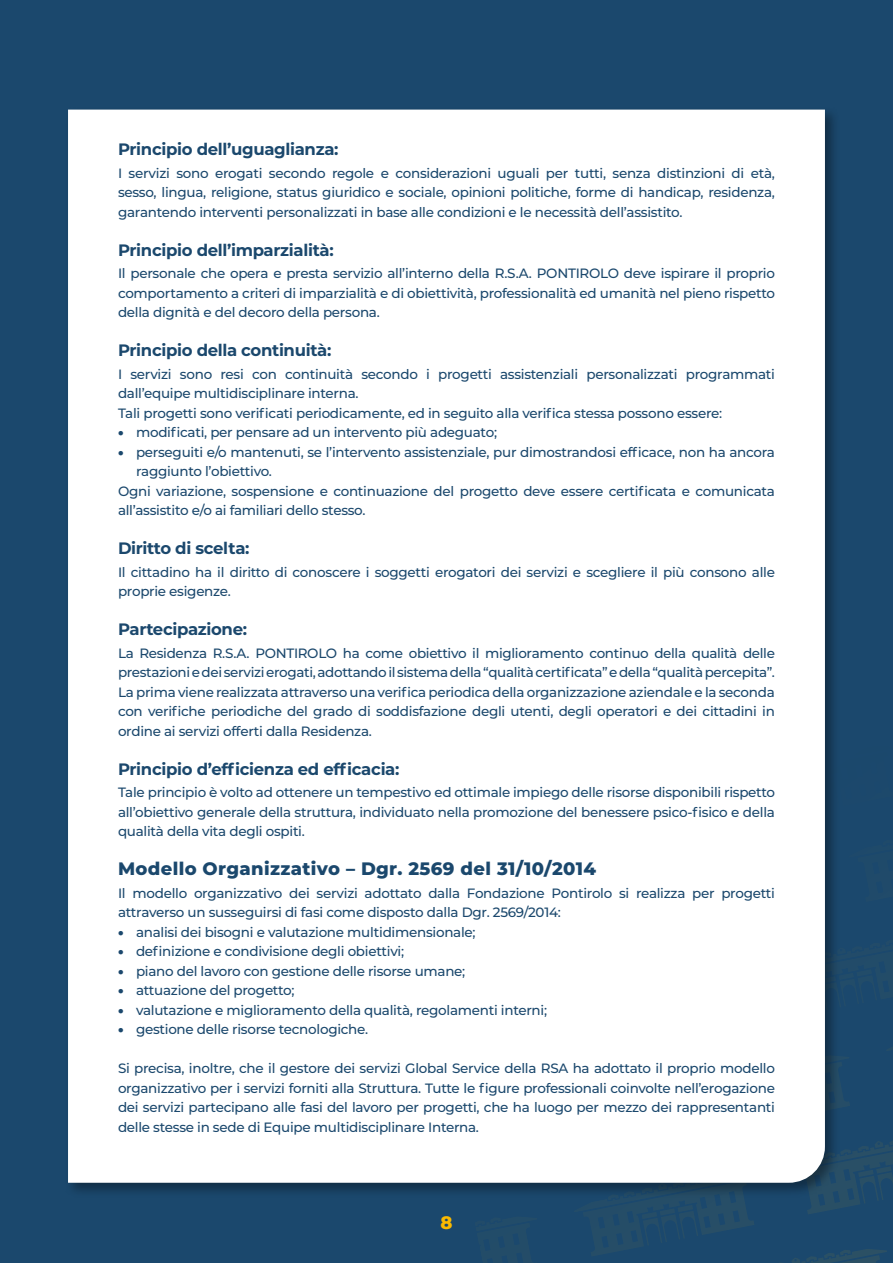
<style>
.page{position:relative;width:893px;height:1263px;background:#1b486d}
.page>*{position:absolute;margin:0;border:0;box-sizing:border-box;transform-origin:0 0}
.t1{font:800 18px "Montserrat";letter-spacing:.02em;color:#1b486d}
.t2{font:800 18px "Montserrat";color:#fbba00}
.t3{font:700 16.5px "Montserrat";letter-spacing:-.02em;color:#1b486d}
.t4{font:500 13.5px/19.5px "Montserrat";letter-spacing:-.02em;color:#1b486d;text-align:justify}
.s1{font-weight:900}
</style>
<div class="page">
<svg style="left:592px;top:1049px;width:301px;height:214px"></svg>
<div style="left:65px;top:106px;width:775px;height:1092px;background:#000;opacity:.35"></div>
<div style="left:68px;top:110px;width:757px;height:1073px;background:#fff"></div>
<p class="t3" style="left:118px;top:137px;width:222px">Principio dell’uguaglianza:</p>
<p class="t4" style="left:118px;top:163px;width:658px">I servizi sono erogati secondo regole e considerazioni uguali per tutti, senza distinzioni di età, sesso, lingua, religione, status giuridico e sociale, opinioni politiche, forme di handicap, residenza, garantendo interventi personalizzati in base alle condizioni e le necessità dell’assistito.</p>
<p class="t3" style="left:118px;top:238px;width:217px">Principio dell’imparzialità:</p>
<p class="t4" style="left:118px;top:263px;width:658px">Il personale che opera e presta servizio all’interno della R.S.A. PONTIROLO deve ispirare il proprio comportamento a criteri di imparzialità e di obiettività, professionalità ed umanità nel pieno rispetto della dignità e del decoro della persona.</p>
<p class="t3" style="left:118px;top:338px;width:215px">Principio della continuità:</p>
<p class="t4" style="left:118px;top:364px;width:658px;text-align:left">I servizi sono resi con continuità secondo i progetti assistenziali personalizzati programmati dall’equipe multidisciplinare interna.<br>Tali progetti sono verificati periodicamente, ed in seguito alla verifica stessa possono essere:</p>
<p class="t4" style="left:118px;top:422px;width:381px"><span class="s1">•</span> modificati, per pensare ad un intervento più adeguato;</p>
<p class="t4" style="left:118px;top:441px;width:658px"><span class="s1">•</span> perseguiti e/o mantenuti, se l’intervento assistenziale, pur dimostrandosi efficace, non ha ancora</p>
<p class="t4" style="left:136px;top:461px;width:138px">raggiunto l’obiettivo.</p>
<p class="t4" style="left:118px;top:480px;width:658px">Ogni variazione, sospensione e continuazione del progetto deve essere certificata e comunicata</p>
<p class="t4" style="left:118px;top:500px;width:249px">all’assistito e/o ai familiari dello stesso.</p>
<p class="t3" style="left:118px;top:536px;width:133px">Diritto di scelta:</p>
<p class="t4" style="left:118px;top:562px;width:658px">Il cittadino ha il diritto di conoscere i soggetti erogatori dei servizi e scegliere il più consono alle proprie esigenze.</p>
<p class="t3" style="left:118px;top:617px;width:131px">Partecipazione:</p>
<p class="t4" style="left:118px;top:643px;width:658px">La Residenza R.S.A. PONTIROLO ha come obiettivo il miglioramento continuo della qualità delle prestazioni e dei servizi erogati, adottando il sistema della “qualità certificata” e della “qualità percepita”.<br>La prima viene realizzata attraverso una verifica periodica della organizzazione aziendale e la seconda con verifiche periodiche del grado di soddisfazione degli utenti, degli operatori e dei cittadini in ordine ai servizi offerti dalla Residenza.</p>
<p class="t3" style="left:118px;top:757px;width:283px">Principio d’efficienza ed efficacia:</p>
<p class="t4" style="left:118px;top:782px;width:659px">Tale principio è volto ad ottenere un tempestivo ed ottimale impiego delle risorse disponibili rispetto all’obiettivo generale della struttura, individuato nella promozione del benessere psico-fisico e della qualità della vita degli ospiti.</p>
<h1 class="t1" style="left:118px;top:856px;width:479px">Modello Organizzativo – Dgr. 2569 del 31/10/2014</h1>
<p class="t4" style="left:118px;top:883px;width:658px">Il modello organizzativo dei servizi adottato dalla Fondazione Pontirolo si realizza per progetti attraverso un susseguirsi di fasi come disposto dalla Dgr. 2569/2014:</p>
<p class="t4" style="left:118px;top:921px;width:359px"><span class="s1">•</span> analisi dei bisogni e valutazione multidimensionale;</p>
<p class="t4" style="left:118px;top:941px;width:288px"><span class="s1">•</span> definizione e condivisione degli obiettivi;</p>
<p class="t4" style="left:118px;top:960px;width:349px"><span class="s1">•</span> piano del lavoro con gestione delle risorse umane;</p>
<p class="t4" style="left:118px;top:980px;width:178px"><span class="s1">•</span> attuazione del progetto;</p>
<p class="t4" style="left:118px;top:999px;width:431px"><span class="s1">•</span> valutazione e miglioramento della qualità, regolamenti interni;</p>
<p class="t4" style="left:118px;top:1019px;width:252px"><span class="s1">•</span> gestione delle risorse tecnologiche.</p>
<p class="t4" style="left:118px;top:1058px;width:658px">Si precisa, inoltre, che il gestore dei servizi Global Service della RSA ha adottato il proprio modello organizzativo per i servizi forniti alla Struttura. Tutte le figure professionali coinvolte nell’erogazione dei servizi partecipano alle fasi del lavoro per progetti, che ha luogo per mezzo dei rappresentanti delle stesse in sede di Equipe multidisciplinare Interna.</p>
<h1 class="t2" style="left:440px;top:1209px;width:14px">8</h1>
</div>
